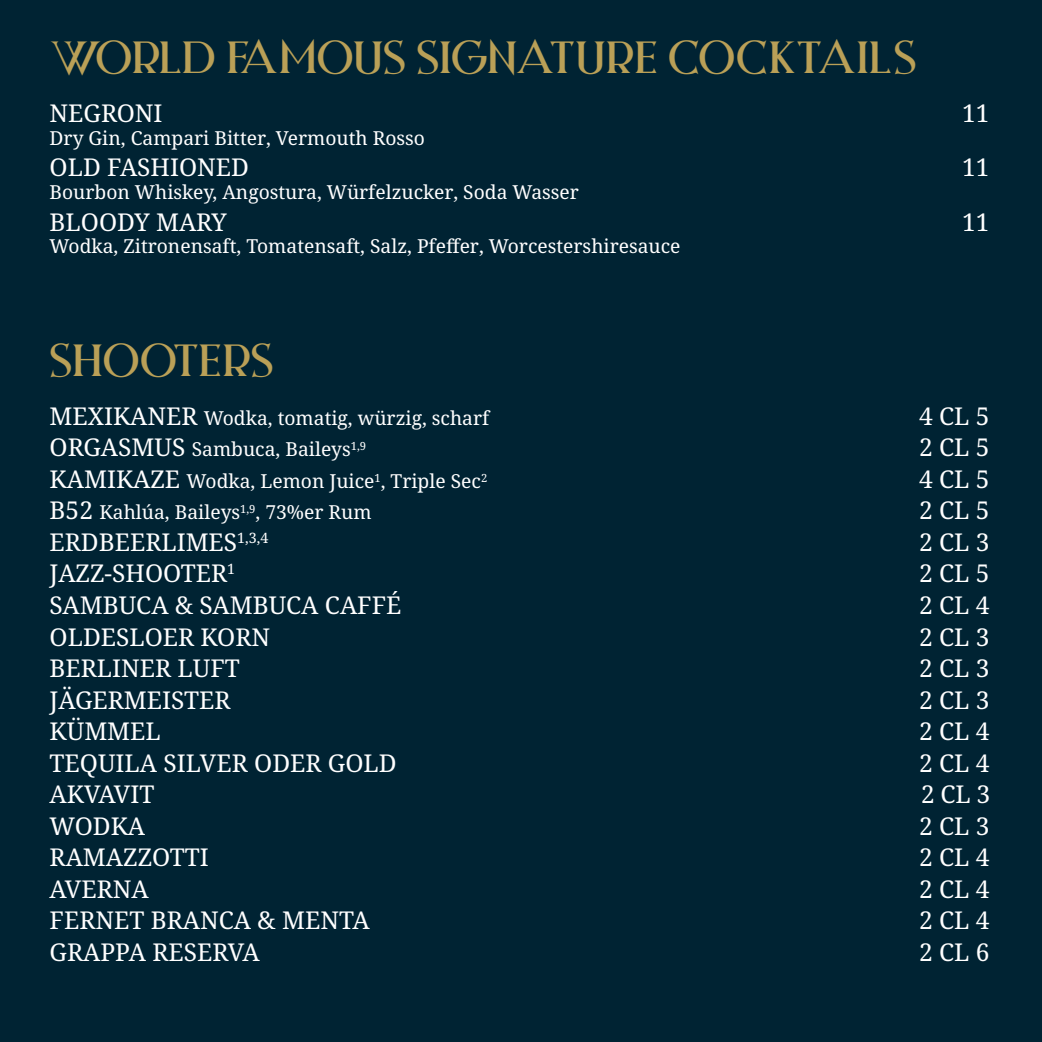
<style>
.page{position:relative;width:1042px;height:1042px;background:#002333}
.page>*{position:absolute;margin:0;border:0;box-sizing:border-box;transform-origin:0 0}
.t1{font:42px "Night Zone";letter-spacing:-.015em;color:#baa057}
.t2{font:24.5px "Noto Serif";color:#fff}
.t3{font:19.25px "Noto Serif";color:#fff}
.s1{font-size:24.5px}
</style>
<div class="page">
<p class="t1" style="left:50px;top:30px;width:868px">WORLD FAMOUS SIGNATURE COCKTAILS</p>
<p class="t2" style="left:50px;top:96px;width:114px">NEGRONI</p>
<p class="t2" style="left:962px;top:96px;width:29px">11</p>
<p class="t3" style="left:50px;top:125px;width:377px">Dry Gin, Campari Bitter, Vermouth Rosso</p>
<p class="t2" style="left:50px;top:151px;width:201px">OLD FASHIONED</p>
<p class="t2" style="left:962px;top:151px;width:29px">11</p>
<p class="t3" style="left:50px;top:179px;width:531px">Bourbon Whiskey, Angostura, Würfelzucker, Soda Wasser</p>
<p class="t2" style="left:50px;top:205px;width:179px">BLOODY MARY</p>
<p class="t2" style="left:962px;top:205px;width:29px">11</p>
<p class="t3" style="left:50px;top:233px;width:632px">Wodka, Zitronensaft, Tomatensaft, Salz, Pfeffer, Worcestershiresauce</p>
<p class="t1" style="left:50px;top:333px;width:226px">SHOOTERS</p>
<p class="t3" style="left:50px;top:405px;width:441px"><span class="s1">MEXIKANER</span> Wodka, tomatig, würzig, scharf</p>
<p class="t2" style="left:919px;top:399px;width:72px">4 CL 5</p>
<p class="t3" style="left:50px;top:436px;width:318px"><span class="s1">ORGASMUS</span> Sambuca, Baileys<sup>1,9</sup></p>
<p class="t2" style="left:919px;top:431px;width:72px">2 CL 5</p>
<p class="t3" style="left:50px;top:468px;width:439px"><span class="s1">KAMIKAZE</span> Wodka, Lemon Juice<sup>1</sup>, Triple Sec<sup>2</sup></p>
<p class="t2" style="left:919px;top:462px;width:72px">4 CL 5</p>
<p class="t3" style="left:50px;top:499px;width:323px"><span class="s1">B52</span> Kahlúa, Baileys<sup>1,9</sup>, 73%er Rum</p>
<p class="t2" style="left:919px;top:494px;width:72px">2 CL 5</p>
<p class="t2" style="left:50px;top:525px;width:220px">ERDBEERLIMES<sup>1,3,4</sup></p>
<p class="t2" style="left:919px;top:525px;width:72px">2 CL 3</p>
<p class="t2" style="left:50px;top:557px;width:187px">JAZZ-SHOOTER<sup>1</sup></p>
<p class="t2" style="left:919px;top:557px;width:72px">2 CL 5</p>
<p class="t2" style="left:50px;top:588px;width:353px">SAMBUCA &amp; SAMBUCA CAFFÉ</p>
<p class="t2" style="left:919px;top:588px;width:72px">2 CL 4</p>
<p class="t2" style="left:50px;top:620px;width:222px">OLDESLOER KORN</p>
<p class="t2" style="left:919px;top:620px;width:72px">2 CL 3</p>
<p class="t2" style="left:50px;top:651px;width:192px">BERLINER LUFT</p>
<p class="t2" style="left:919px;top:651px;width:72px">2 CL 3</p>
<p class="t2" style="left:50px;top:683px;width:182px">JÄGERMEISTER</p>
<p class="t2" style="left:919px;top:683px;width:72px">2 CL 3</p>
<p class="t2" style="left:50px;top:714px;width:113px">KÜMMEL</p>
<p class="t2" style="left:919px;top:714px;width:72px">2 CL 4</p>
<p class="t2" style="left:50px;top:746px;width:348px">TEQUILA SILVER ODER GOLD</p>
<p class="t2" style="left:919px;top:746px;width:72px">2 CL 4</p>
<p class="t2" style="left:50px;top:777px;width:106px">AKVAVIT</p>
<p class="t2" style="left:922px;top:777px;width:69px">2 CL 3</p>
<p class="t2" style="left:50px;top:809px;width:97px">WODKA</p>
<p class="t2" style="left:919px;top:809px;width:72px">2 CL 3</p>
<p class="t2" style="left:50px;top:840px;width:161px">RAMAZZOTTI</p>
<p class="t2" style="left:919px;top:840px;width:72px">2 CL 4</p>
<p class="t2" style="left:50px;top:872px;width:101px">AVERNA</p>
<p class="t2" style="left:919px;top:872px;width:72px">2 CL 4</p>
<p class="t2" style="left:50px;top:903px;width:322px">FERNET BRANCA &amp; MENTA</p>
<p class="t2" style="left:919px;top:903px;width:72px">2 CL 4</p>
<p class="t2" style="left:50px;top:935px;width:211px">GRAPPA RESERVA</p>
<p class="t2" style="left:919px;top:935px;width:72px">2 CL 6</p>
</div>
